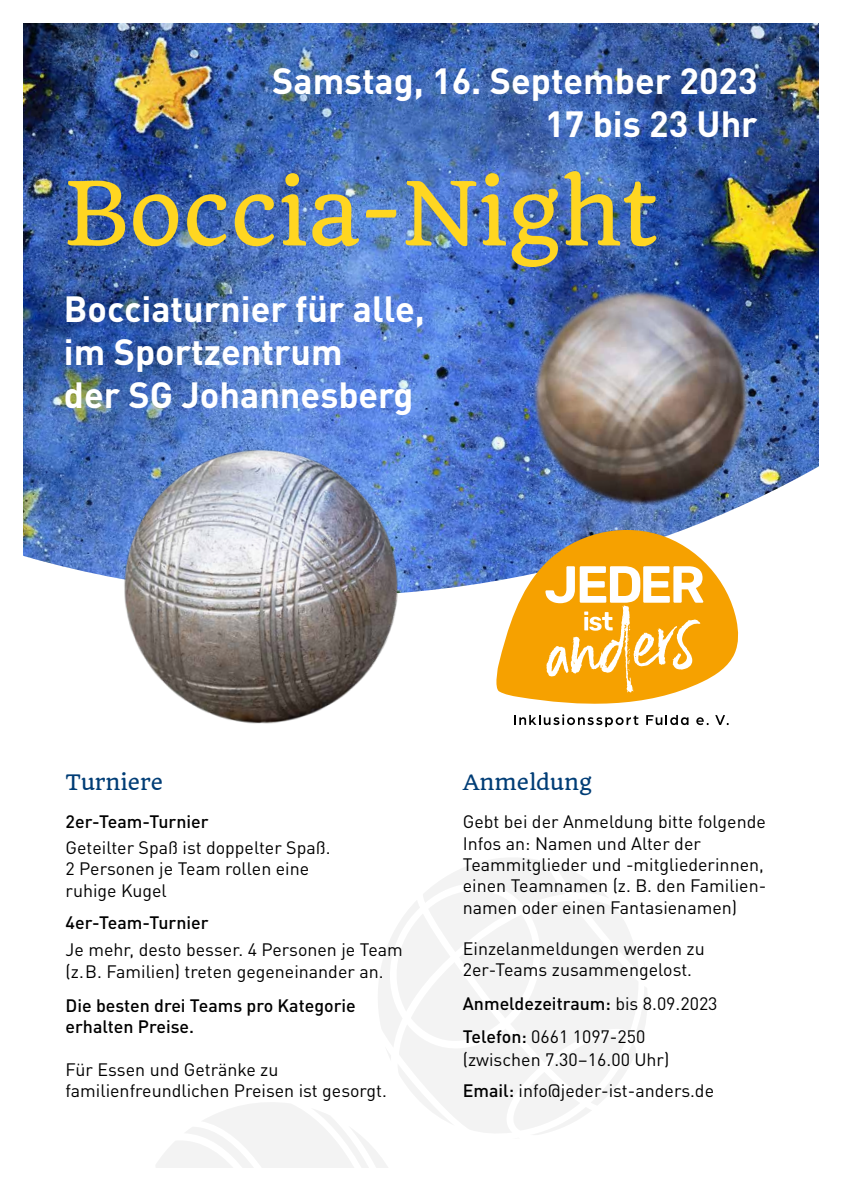
<style>
.page{position:relative;width:842px;height:1191px;background:#fff}
.page>*{position:absolute;margin:0;border:0;box-sizing:border-box;transform-origin:0 0}
.t1{font:86px "Quando";color:#ffd621}
.t2{font:700 36px/43.2px "DINOT";color:#fff;text-align:right}
.t3{font:20.8px "Quando";color:#003d76}
.t4{font:17.8px/21.4px "DINOT";color:#000}
.t5{font:500 17.8px/21.4px "DINOT";color:#000}
.s1{font-weight:400}
.s2{font-weight:500}
</style>
<div class="page">
<img style="left:23px;top:23px;width:796px;height:363px">
<svg style="left:23px;top:386px;width:796px;height:342px"></svg>
<svg style="left:514px;top:714px;width:124px;height:13px"></svg>
<svg style="left:646px;top:715px;width:42px;height:10px"></svg>
<svg style="left:696px;top:717px;width:13px;height:8px"></svg>
<svg style="left:715px;top:715px;width:14px;height:10px"></svg>
<svg style="left:493px;top:523px;width:246px;height:186px"></svg>
<svg style="left:545px;top:566px;width:158px;height:126px"></svg>
<img style="left:97px;top:419px;width:333px;height:309px">
<img style="left:521px;top:278px;width:249px;height:239px">
<svg style="left:156px;top:858px;width:491px;height:310px"></svg>
<h2 class="t2" style="left:272px;top:57px;width:487px">Samstag, 16. September 2023<br>17 bis 23 Uhr</h2>
<h1 class="t1" style="left:64px;top:160px;width:596px">Boccia-Night</h1>
<h2 class="t2" style="left:64px;top:285px;width:363px;text-align:left">Bocciaturnier für alle, im Sportzentrum<br>der SG Johannesberg</h2>
<p class="t3" style="left:66px;top:769px;width:99px">Turniere</p>
<p class="t5" style="left:66px;top:810px;width:145px">2er-Team-Turnier</p>
<p class="t4" style="left:66px;top:835px;width:266px">Geteilter Spaß ist doppelter Spaß.<br>2 Personen je Team rollen eine ruhige Kugel</p>
<p class="t5" style="left:66px;top:911px;width:145px">4er-Team-Turnier</p>
<p class="t4" style="left:66px;top:938px;width:339px">Je mehr, desto besser. 4 Personen je Team (z.B. Familien) treten gegeneinander an.</p>
<p class="t5" style="left:66px;top:993px;width:292px">Die besten drei Teams pro Kategorie erhalten Preise.</p>
<p class="t4" style="left:66px;top:1057px;width:323px">Für Essen und Getränke zu familienfreundlichen Preisen ist gesorgt.</p>
<p class="t3" style="left:463px;top:769px;width:130px">Anmeldung</p>
<p class="t4" style="left:463px;top:810px;width:305px">Gebt bei der Anmeldung bitte folgende Infos an: Namen und Alter der Teammitglieder und -mitgliederinnen, einen Teamnamen (z. B. den Familien&shy;namen oder einen Fantasienamen)</p>
<p class="t4" style="left:463px;top:936px;width:243px">Einzelanmeldungen werden zu<br>2er-Teams zusammengelost.</p>
<p class="t5" style="left:463px;top:986px;width:256px;line-height:32.2px">Anmeldezeitraum: <span class="s1">bis 8.09.2023<br></span>Telefon: <span class="s1">0661 1097-250</span></p>
<p class="t4" style="left:463px;top:1043px;width:253px;line-height:30.8px">(zwischen 7.30–16.00 Uhr)<br><span class="s2">Email:</span> info@jeder-ist-anders.de</p>
</div>
